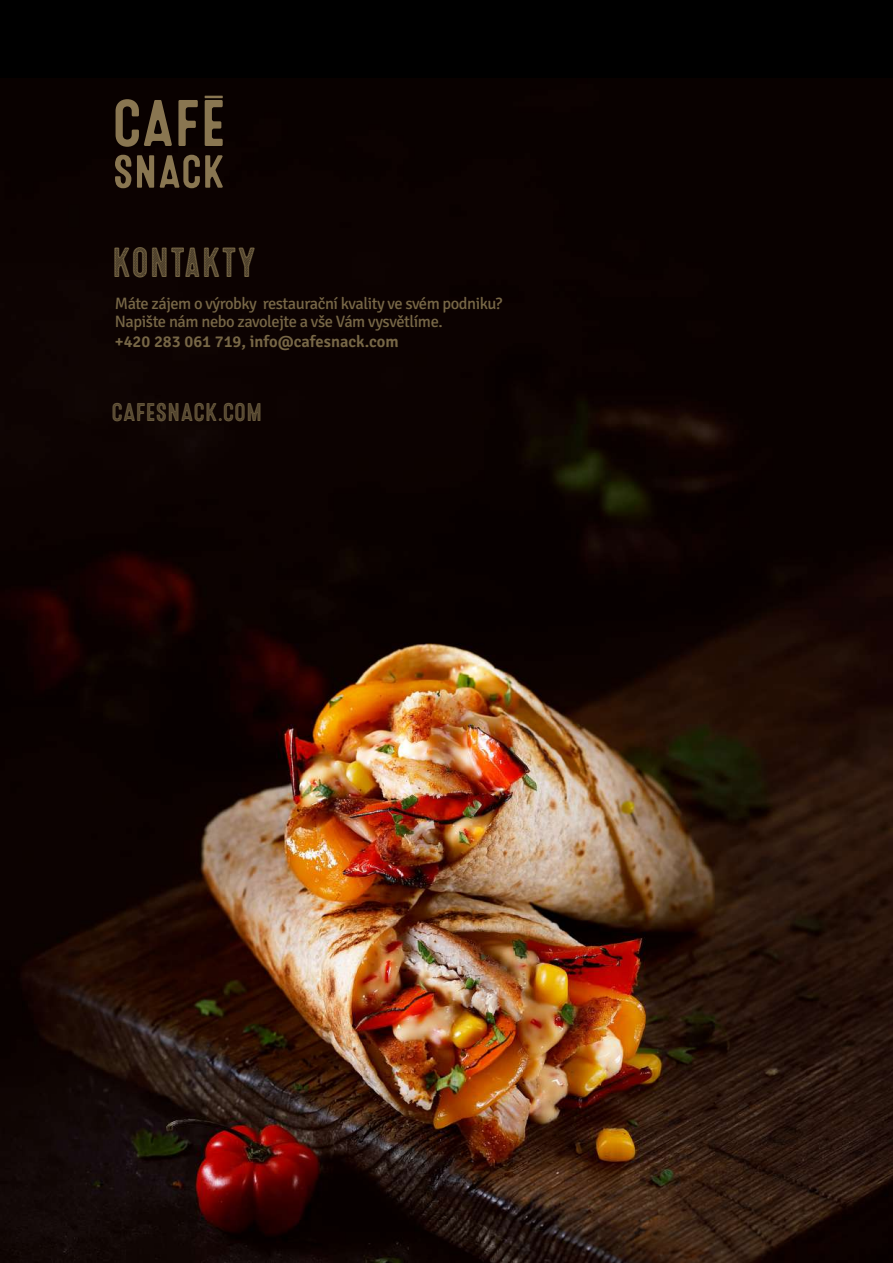
<style>
.page{position:relative;width:893px;height:1263px;background:#000}
.page>*{position:absolute;margin:0;border:0;box-sizing:border-box;transform-origin:0 0}
.t1{font:42px "Microbrew Soft Five";letter-spacing:-.01em;color:#776746}
.t2{font:25.5px "Microbrew Soft Five";color:#776746}
.t3{font:16.5px/18px "Signika";letter-spacing:-.03em;color:#776746}
.t4{font:600 16.5px "Signika";color:#776746}
</style>
<div class="page">
<img style="left:0;top:84px;width:893px;height:1179px">
<svg style="left:115px;top:155px;width:16px;height:33px"></svg>
<svg style="left:137px;top:155px;width:17px;height:33px"></svg>
<svg style="left:160px;top:155px;width:63px;height:33px"></svg>
<svg style="left:116px;top:99px;width:56px;height:48px"></svg>
<svg style="left:178px;top:100px;width:20px;height:46px"></svg>
<svg style="left:205px;top:96px;width:18px;height:50px"></svg>
<h1 class="t1" style="left:112px;top:239px;width:146px">KONTAKTY</h1>
<p class="t3" style="left:115px;top:294px;width:389px">Máte zájem o výrobky restaurační kvality ve svém podniku?<br>Napište nám nebo zavolejte a vše Vám vysvětlíme.</p>
<p class="t4" style="left:115px;top:329px;width:285px">+420 283 061 719, info@cafesnack.com</p>
<h2 class="t2" style="left:112px;top:398px;width:152px">CAFESNACK.COM</h2>
</div>
